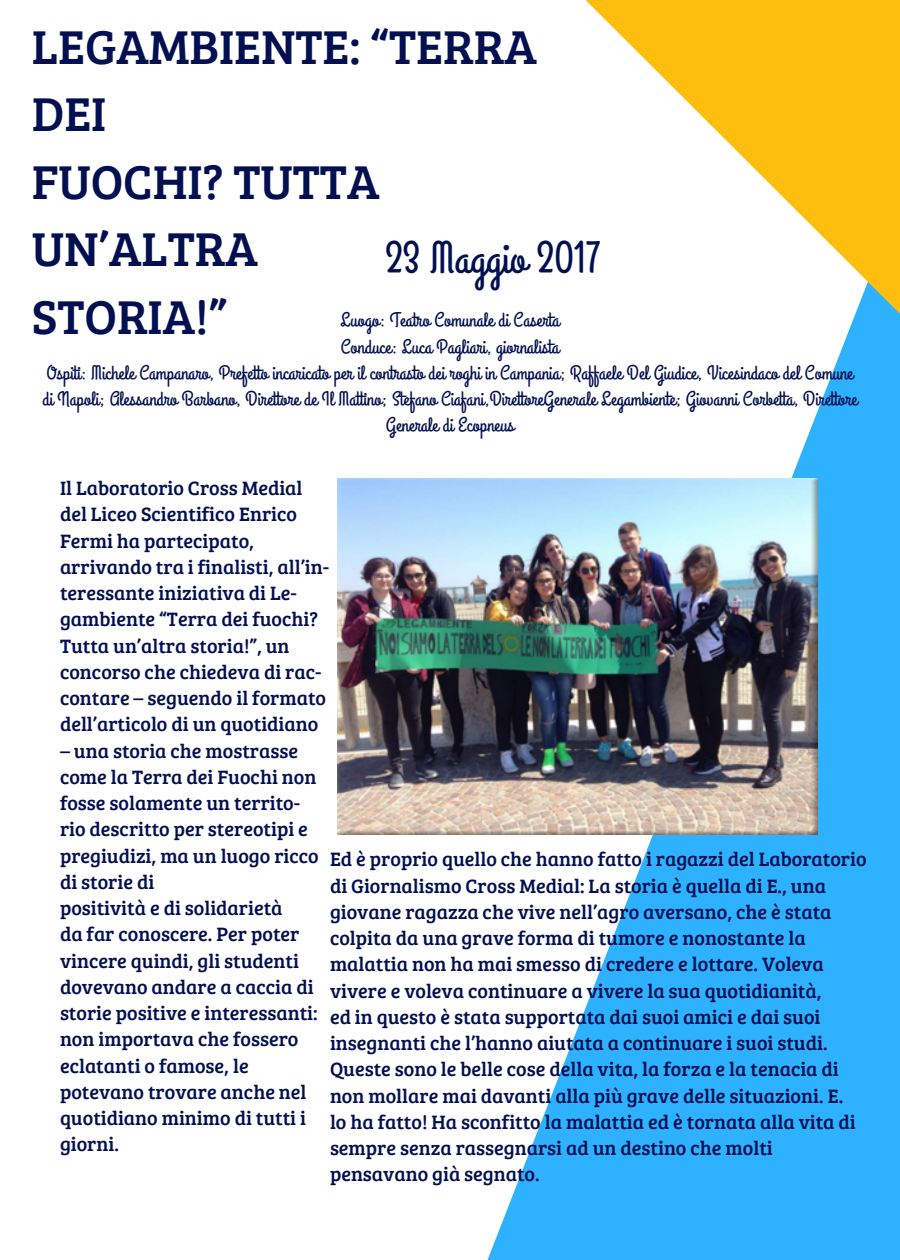
<style>
.page{position:relative;width:900px;height:1260px;background:#fff}
.page>*{position:absolute;margin:0;border:0;box-sizing:border-box;transform-origin:0 0}
.t1{font:49px/67.5px "Bree Serif";color:#020f50}
.t2{font:45px "Grand Hotel";color:#020f50}
.t3{font:20px/26.2px "Bree Serif";color:#020f50}
.t4{font:20px/26.2px "Grand Hotel";color:#020f50;text-align:center}
</style>
<div class="page">
<svg style="left:404px;top:641px;width:496px;height:619px;fill:#2eb2ff"></svg>
<svg style="left:585px;top:0;width:315px;height:641px"></svg>
<img style="left:338px;top:478px;width:480px;height:356px">
<h1 class="t1" style="left:32px;top:10px;width:506px">LEGAMBIENTE: “TERRA<br>DEI<br>FUOCHI? TUTTA<br>UN’ALTRA<br>STORIA!”</h1>
<h2 class="t2" style="left:385px;top:229px;width:217px">23 Maggio 2017</h2>
<p class="t4" style="left:43px;top:308px;width:816px">Luogo: Teatro Comunale di Caserta<br>Conduce: Luca Pagliari, giornalista<br>Ospiti: Michele Campanaro, Prefetto incaricato per il contrasto dei roghi in Campania; Raffaele Del Giudice, Vicesindaco del Comune di Napoli; Alessandro Barbano, Direttore de Il Mattino; Stefano Ciafani,DirettoreGenerale Legambiente; Giovanni Corbetta, Direttore Generale di Ecopneus</p>
<p class="t3" style="left:60px;top:474px;width:271px">Il Laboratorio Cross Medial del Liceo Scientifico Enrico<br>Fermi ha partecipato, arrivando tra i finalisti, all’in&shy;teressante iniziativa di Le&shy;gambiente “Terra dei fuochi?<br>Tutta un’altra storia!”, un concorso che chiedeva di rac&shy;contare – seguendo il formato dell’articolo di un quotidiano</p>
<p class="t3" style="left:60px;top:736px;width:260px">– una storia che mostrasse come la Terra dei Fuochi non fosse solamente un territo&shy;rio descritto per stereotipi e pregiudizi, ma un luogo ricco di storie di<br>positività e di solidarietà<br>da far conoscere. Per poter vincere quindi, gli studenti dovevano andare a caccia di storie positive e interessanti: non importava che fossero eclatanti o famose, le potevano trovare anche nel quotidiano minimo di tutti i giorni.</p>
<p class="t3" style="left:330px;top:845px;width:538px">Ed è proprio quello che hanno fatto i ragazzi del Laboratorio di Giornalismo Cross Medial: La storia è quella di E., una giovane ragazza che vive nell’agro aversano, che è stata colpita da una grave forma di tumore e nonostante la malattia non ha mai smesso di credere e lottare. Voleva vivere e voleva continuare a vivere la sua quotidianità,<br>ed in questo è stata supportata dai suoi amici e dai suoi insegnanti che l’hanno aiutata a continuare i suoi studi.<br>Queste sono le belle cose della vita, la forza e la tenacia di non mollare mai davanti alla più grave delle situazioni. E.<br>lo ha fatto! Ha sconfitto la malattia ed è tornata alla vita di sempre senza rassegnarsi ad un destino che molti pensavano già segnato.</p>
</div>
